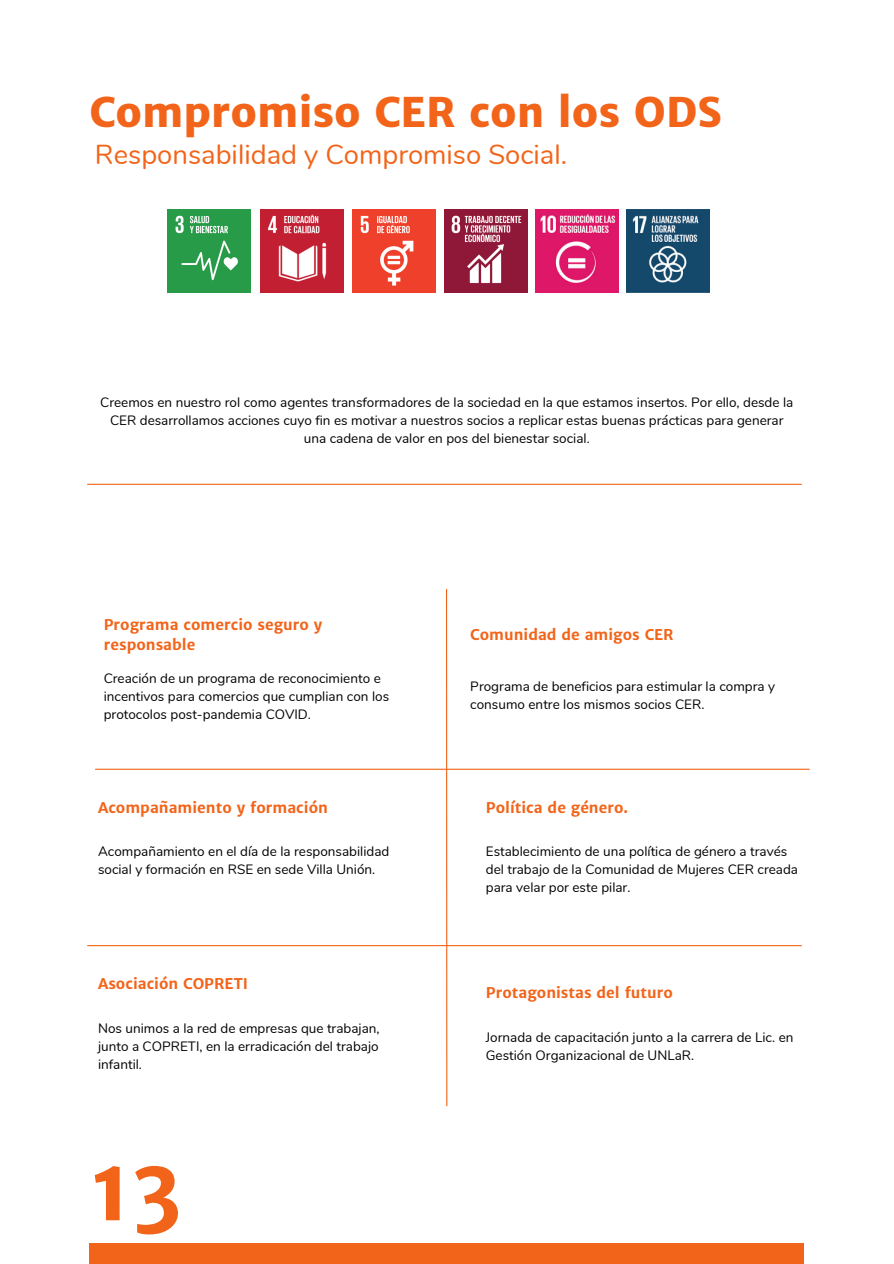
<style>
.page{position:relative;width:894px;height:1264px;background:#fff}
.page>*{position:absolute;margin:0;border:0;box-sizing:border-box;transform-origin:0 0}
.t1{font:700 86.85px "Merriweather Sans";color:#f26419}
.t2{font:800 40.95px "Merriweather Sans";color:#f26419}
.t3{font:27.45px "Nunito";color:#f26419}
.t4{font:700 14.85px/20.5px "Merriweather Sans";color:#f26419}
.t5{font:13.5px/18px "Nunito";color:#000}
</style>
<div class="page">
<div style="left:89px;top:1243px;width:715px;height:20px;background:#f26419"></div>
<img style="left:260px;top:209px;width:83px;height:84px">
<img style="left:352px;top:209px;width:84px;height:84px">
<img style="left:444px;top:209px;width:83px;height:84px">
<img style="left:535px;top:209px;width:83px;height:84px">
<img style="left:626px;top:209px;width:83px;height:84px">
<img style="left:167px;top:209px;width:84px;height:84px">
<hr style="left:446px;top:589px;width:1px;height:516px;background:#f26419">
<hr style="left:87px;top:484px;width:714px;height:1px;background:#f26419">
<hr style="left:95px;top:768px;width:714px;height:1px;background:#f26419">
<hr style="left:87px;top:945px;width:714px;height:1px;background:#f26419">
<p class="t2" style="left:89px;top:86px;width:634px">Compromiso CER con los ODS</p>
<p class="t3" style="left:95px;top:136px;width:473px">Responsabilidad y Compromiso Social.</p>
<h3 class="t5" style="left:100px;top:393px;width:694px;text-align:center">Creemos en nuestro rol como agentes transformadores de la sociedad en la que estamos insertos. Por ello, desde la<br>CER desarrollamos acciones cuyo fin es motivar a nuestros socios a replicar estas buenas prácticas para generar una cadena de valor en pos del bienestar social.</h3>
<h3 class="t4" style="left:104px;top:614px;width:220px">Programa comercio seguro y responsable</h3>
<p class="t5" style="left:104px;top:669px;width:287px">Creación de un programa de reconocimiento e incentivos para comercios que cumplian con los protocolos post-pandemia COVID.</p>
<h3 class="t4" style="left:98px;top:797px;width:231px">Acompañamiento y formación</h3>
<p class="t5" style="left:98px;top:843px;width:293px">Acompañamiento en el día de la responsabilidad social y formación en RSE en sede Villa Unión.</p>
<h3 class="t4" style="left:98px;top:973px;width:151px">Asociación COPRETI</h3>
<p class="t5" style="left:98px;top:1019px;width:283px;text-align:justify">Nos unimos a la red de empresas que trabajan, junto a COPRETI, en la erradicación del trabajo infantil.</p>
<p class="t1" style="left:89px;top:1134px;width:94px">13</p>
<p class="t4" style="left:470px;top:624px;width:205px">Comunidad de amigos CER</p>
<h3 class="t5" style="left:470px;top:678px;width:306px">Programa de beneficios para estimular la compra y consumo entre los mismos socios CER.</h3>
<p class="t4" style="left:485px;top:797px;width:144px">Política de género.</p>
<h3 class="t5" style="left:485px;top:843px;width:314px">Establecimiento de una política de género a través del trabajo de la Comunidad de Mujeres CER creada para velar por este pilar.</h3>
<p class="t4" style="left:485px;top:982px;width:188px">Protagonistas del futuro</p>
<p class="t5" style="left:485px;top:1028px;width:309px">Jornada de capacitación junto a la carrera de Lic. en<br>Gestión Organizacional de UNLaR.</p>
</div>
